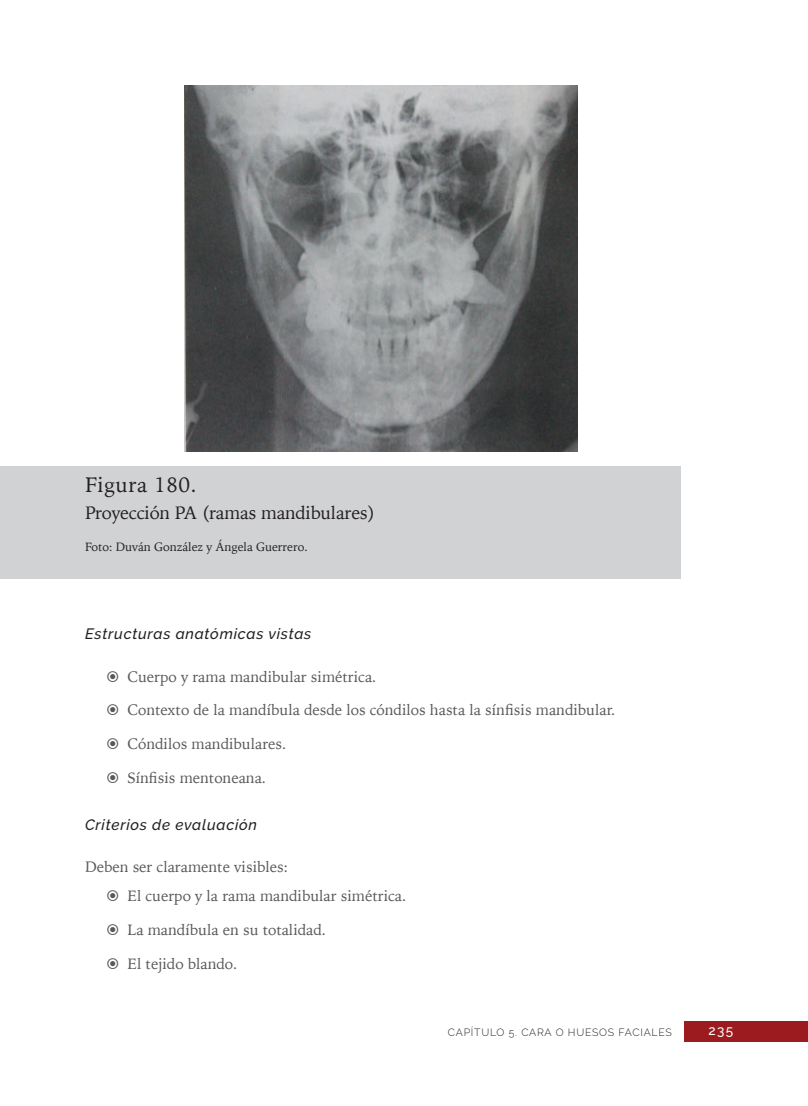
<style>
.page{position:relative;width:808px;height:1106px;background:#fff}
.page>*{position:absolute;margin:0;border:0;box-sizing:border-box;transform-origin:0 0}
.t1{font:21px "Iowan Old Style";letter-spacing:.025em;color:#231f20}
.t2{font:18px "Iowan Old Style";letter-spacing:-.01em;color:#231f20}
.t3{font:15px/29.5px "Iowan Old Style";color:#57585a}
.t4{font:italic 500 15px "Raleway";letter-spacing:.05em;color:#231f20}
.t5{font:500 13.5px "Raleway";color:#fff}
.t6{font:12px "Iowan Old Style";color:#231f20}
.t7{font:300 10.5px "Raleway";letter-spacing:.075em;color:#231f20}
</style>
<div class="page">
<div style="left:685px;top:1021px;width:123px;height:20px;background:#9b1b1e"></div>
<div style="left:0;top:465px;width:680px;height:113px;background:#d1d2d4"></div>
<img style="left:185px;top:85px;width:392px;height:367px">
<h1 class="t1" style="left:85px;top:465px;width:113px">Figura 180.</h1>
<p class="t2" style="left:85px;top:496px;width:292px">Proyección PA (ramas mandibulares)</p>
<p class="t6" style="left:85px;top:536px;width:224px">Foto: Duván González y Ángela Guerrero.</p>
<p class="t4" style="left:85px;top:625px;width:228px">Estructuras anatómicas vistas</p>
<p class="t3" style="left:128px;top:661px;width:250px">Cuerpo y rama mandibular simétrica.</p>
<p class="t3" style="left:128px;top:694px;width:489px">Contexto de la mandíbula desde los cóndilos hasta la sínfisis mandibular.</p>
<p class="t3" style="left:128px;top:728px;width:160px">Cóndilos mandibulares.</p>
<p class="t3" style="left:128px;top:762px;width:140px">Sínfisis mentoneana.</p>
<p class="t4" style="left:85px;top:815px;width:174px">Criterios de evaluación</p>
<p class="t3" style="left:128px;top:851px;width:280px;text-indent:-43px">Deben ser claramente visibles:<br>El cuerpo y la rama mandibular simétrica.</p>
<p class="t3" style="left:128px;top:914px;width:200px">La mandíbula en su totalidad.</p>
<p class="t3" style="left:128px;top:948px;width:111px">El tejido blando.</p>
<p class="t7" style="left:448px;top:1026px;width:225px">CAPÍTULO 5. CARA O HUESOS FACIALES</p>
<p class="t5" style="left:709px;top:1022px;width:26px">235</p>
</div>
